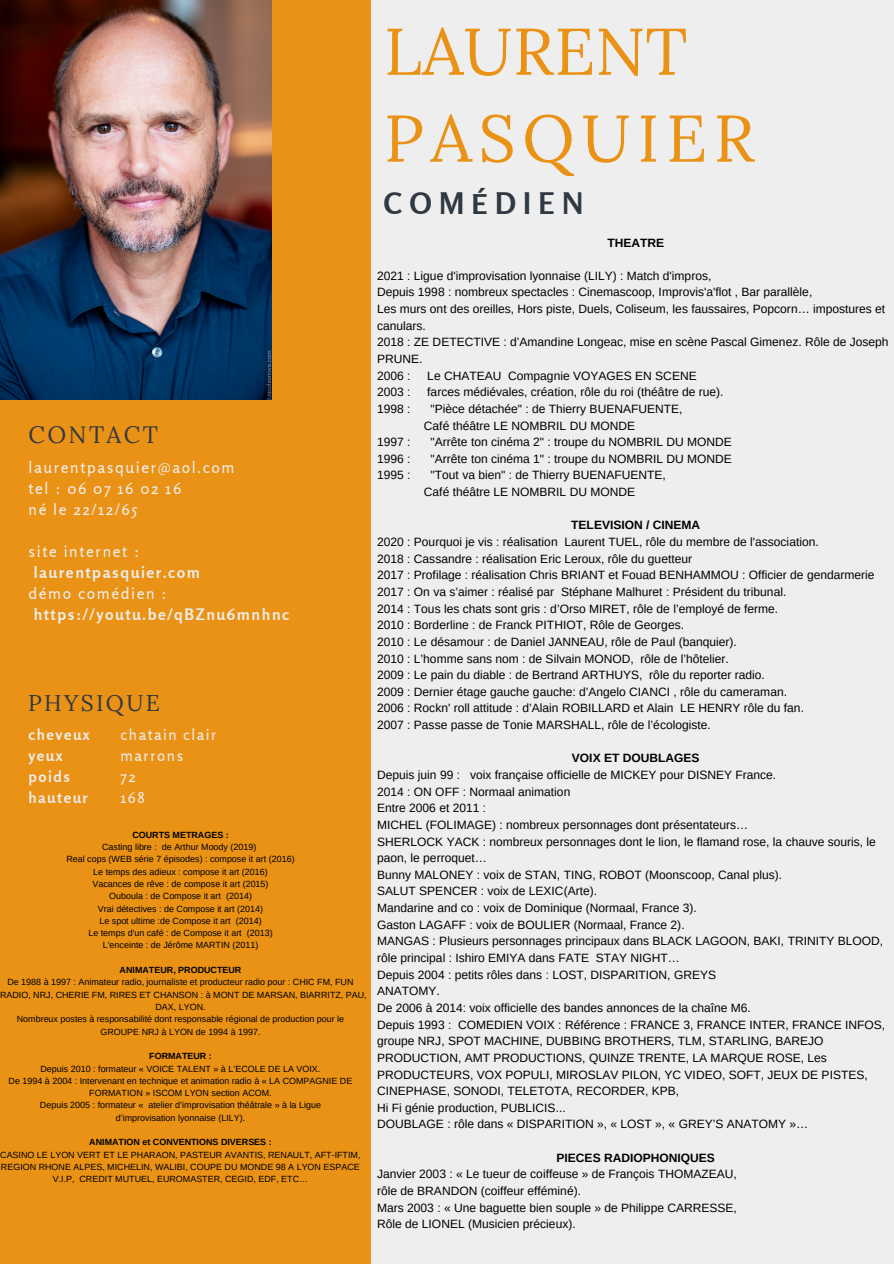
<style>
.page{position:relative;width:894px;height:1264px;background:#fff}
.page>*{position:absolute;margin:0;border:0;box-sizing:border-box;transform-origin:0 0}
.t1{font:65.85px "Lora";letter-spacing:.1em;color:#ea9215}
.t2{font:65.85px "Lora";color:#ea9215}
.t3{font:700 29.55px "Rosario";letter-spacing:.25em;color:#303841}
.t4{font:23.7px "Lora";letter-spacing:.1em;color:#303841}
.t5{font:22.65px "Lora";letter-spacing:.1em;color:#303841}
.t6{font:15.75px "Rosario";letter-spacing:.1em;color:#eee}
.t7{font:700 15.75px/21.1px "Rosario";letter-spacing:.1em;color:#eee}
.t8{font:15.15px "Rosario";letter-spacing:.1em;color:#eee}
.t9{font:700 15.15px "Rosario";letter-spacing:.1em;color:#eee}
.t10{font:12px/16.6px "Arimo";color:#000}
.t11{font:700 12px "Arimo";color:#000}
.t12{font:9px/12.3px "Arimo";color:#000;text-align:center}
.t13{font:700 9px "Arimo";color:#000}
.s1{font-weight:400}
</style>
<div class="page">
<div style="left:0;top:0;width:893px;height:1263px;background:#eee"></div>
<div style="left:0;top:0;width:370px;height:1263px;background:#ea9215"></div>
<img style="left:0;top:0;width:271px;height:399px">
<p class="t4" style="left:28px;top:419px;width:131px">CONTACT</p>
<p class="t6" style="left:28px;top:457px;width:207px">laurentpasquier@aol.com</p>
<p class="t6" style="left:28px;top:478px;width:154px">tel : 06 07 16 02 16</p>
<p class="t6" style="left:28px;top:499px;width:110px">né le 22/12/65</p>
<p class="t6" style="left:28px;top:541px;width:112px">site internet :</p>
<p class="t7" style="left:34px;top:562px;width:168px">laurentpasquier.com</p>
<p class="t7" style="left:34px;top:583px;width:257px;text-indent:-5px"><span class="s1">démo comédien : </span>https://youtu.be/qBZnu6mnhnc</p>
<p class="t5" style="left:28px;top:688px;width:133px">PHYSIQUE</p>
<p class="t9" style="left:28px;top:725px;width:63px">cheveux</p>
<p class="t9" style="left:28px;top:746px;width:36px">yeux</p>
<p class="t9" style="left:28px;top:767px;width:43px">poids</p>
<p class="t9" style="left:28px;top:787px;width:61px">hauteur</p>
<p class="t8" style="left:120px;top:725px;width:97px">chatain clair</p>
<p class="t8" style="left:120px;top:746px;width:64px">marrons</p>
<p class="t8" style="left:120px;top:767px;width:17px">72</p>
<p class="t8" style="left:120px;top:787px;width:26px">168</p>
<p class="t13" style="left:132px;top:829px;width:98px">COURTS METRAGES :</p>
<p class="t12" style="left:102px;top:840px;width:156px">Casting libre : de Arthur Moody (2019)</p>
<p class="t12" style="left:66px;top:853px;width:230px">Real cops (WEB série 7 épisodes) : compose it art (2016)</p>
<p class="t12" style="left:93px;top:865px;width:176px">Le temps des adieux : compose it art (2016)</p>
<p class="t12" style="left:92px;top:877px;width:177px">Vacances de rêve : de compose it art (2015)</p>
<p class="t12" style="left:109px;top:889px;width:144px">Ouboula : de Compose it art (2014)</p>
<p class="t12" style="left:98px;top:902px;width:166px">Vrai détectives : de Compose it art (2014)</p>
<p class="t12" style="left:99px;top:914px;width:164px">Le spot ultime :de Compose it art (2014)</p>
<p class="t12" style="left:88px;top:926px;width:186px">Le temps d'un café : de Compose it art (2013)</p>
<p class="t12" style="left:103px;top:939px;width:157px">L’enceinte : de Jérôme MARTIN (2011)</p>
<p class="t13" style="left:120px;top:964px;width:123px">ANIMATEUR, PRODUCTEUR</p>
<p class="t12" style="left:7px;top:976px;width:347px">De 1988 à 1997 : Animateur radio, journaliste et producteur radio pour : CHIC FM, FUN</p>
<p class="t12" style="left:0;top:988px;width:368px">RADIO, NRJ, CHERIE FM, RIRES ET CHANSON : à MONT DE MARSAN, BIARRITZ, PAU,</p>
<p class="t12" style="left:155px;top:1000px;width:52px">DAX, LYON.</p>
<p class="t12" style="left:17px;top:1013px;width:329px">Nombreux postes à responsabilité dont responsable régional de production pour le<br>GROUPE NRJ à LYON de 1994 à 1997.</p>
<p class="t13" style="left:149px;top:1051px;width:64px">FORMATEUR :</p>
<p class="t12" style="left:40px;top:1062px;width:281px">Depuis 2010 : formateur « VOICE TALENT » à L’ECOLE DE LA VOIX.</p>
<p class="t12" style="left:9px;top:1074px;width:345px">De 1994 à 2004 : Intervenant en technique et animation radio à « LA COMPAGNIE DE<br>FORMATION » ISCOM LYON section ACOM.</p>
<p class="t12" style="left:40px;top:1099px;width:282px">Depuis 2005 : formateur « atelier d’improvisation théâtrale » à la Ligue d’improvisation lyonnaise (LILY).</p>
<p class="t13" style="left:89px;top:1137px;width:184px">ANIMATION et CONVENTIONS DIVERSES :</p>
<p class="t12" style="left:0;top:1148px;width:362px">CASINO LE LYON VERT ET LE PHARAON, PASTEUR AVANTIS, RENAULT, AFT-IFTIM,<br>REGION RHONE ALPES, MICHELIN, WALIBI, COUPE DU MONDE 98 A LYON ESPACE<br>V.I.P, CREDIT MUTUEL, EUROMASTER, CEGID, EDF, ETC…</p>
<p class="t2" style="left:384px;top:9px;width:305px">LAURENT</p>
<p class="t1" style="left:384px;top:95px;width:372px">PASQUIER</p>
<p class="t3" style="left:384px;top:185px;width:201px">COMÉDIEN</p>
<p class="t11" style="left:607px;top:236px;width:58px">THEATRE</p>
<p class="t10" style="left:377px;top:267px;width:335px">2021 : Ligue d'improvisation lyonnaise (LILY) : Match d'impros,</p>
<p class="t10" style="left:377px;top:284px;width:436px">Depuis 1998 : nombreux spectacles : Cinemascoop, Improvis'a'flot , Bar parallèle,</p>
<p class="t10" style="left:377px;top:300px;width:509px">Les murs ont des oreilles, Hors piste, Duels, Coliseum, les faussaires, Popcorn… impostures et canulars.</p>
<p class="t10" style="left:377px;top:334px;width:513px">2018 : ZE DETECTIVE : d’Amandine Longeac, mise en scène Pascal Gimenez. Rôle de Joseph<br>PRUNE.</p>
<p class="t10" style="left:377px;top:367px;width:35px">2006 :</p>
<p class="t10" style="left:427px;top:367px;width:271px">Le CHATEAU Compagnie VOYAGES EN SCENE</p>
<p class="t10" style="left:377px;top:384px;width:35px">2003 :</p>
<p class="t10" style="left:427px;top:384px;width:297px">farces médiévales, création, rôle du roi (théâtre de rue).</p>
<p class="t10" style="left:377px;top:400px;width:35px">1998 :</p>
<p class="t10" style="left:430px;top:400px;width:253px">"Pièce détachée" : de Thierry BUENAFUENTE,</p>
<p class="t10" style="left:424px;top:417px;width:213px">Café théâtre LE NOMBRIL DU MONDE</p>
<p class="t10" style="left:377px;top:433px;width:35px">1997 :</p>
<p class="t10" style="left:430px;top:433px;width:303px">"Arrête ton cinéma 2" : troupe du NOMBRIL DU MONDE</p>
<p class="t10" style="left:377px;top:450px;width:35px">1996 :</p>
<p class="t10" style="left:430px;top:450px;width:303px">"Arrête ton cinéma 1" : troupe du NOMBRIL DU MONDE</p>
<p class="t10" style="left:377px;top:467px;width:35px">1995 :</p>
<p class="t10" style="left:430px;top:467px;width:236px">"Tout va bien" : de Thierry BUENAFUENTE,</p>
<p class="t10" style="left:424px;top:483px;width:213px">Café théâtre LE NOMBRIL DU MONDE</p>
<p class="t11" style="left:571px;top:518px;width:130px">TELEVISION / CINEMA</p>
<p class="t10" style="left:377px;top:533px;width:443px">2020 : Pourquoi je vis : réalisation Laurent TUEL, rôle du membre de l'association.</p>
<p class="t10" style="left:377px;top:550px;width:316px">2018 : Cassandre : réalisation Eric Leroux, rôle du guetteur</p>
<p class="t10" style="left:377px;top:567px;width:498px">2017 : Profilage : réalisation Chris BRIANT et Fouad BENHAMMOU : Officier de gendarmerie</p>
<p class="t10" style="left:377px;top:583px;width:410px">2017 : On va s’aimer : réalisé par Stéphane Malhuret : Président du tribunal.</p>
<p class="t10" style="left:377px;top:600px;width:402px">2014 : Tous les chats sont gris : d’Orso MIRET, rôle de l’employé de ferme.</p>
<p class="t10" style="left:377px;top:616px;width:308px">2010 : Borderline : de Franck PITHIOT, Rôle de Georges.</p>
<p class="t10" style="left:377px;top:633px;width:361px">2010 : Le désamour : de Daniel JANNEAU, rôle de Paul (banquier).</p>
<p class="t10" style="left:377px;top:650px;width:353px">2010 : L’homme sans nom : de Silvain MONOD, rôle de l’hôtelier.</p>
<p class="t10" style="left:377px;top:666px;width:389px">2009 : Le pain du diable : de Bertrand ARTHUYS, rôle du reporter radio.</p>
<p class="t10" style="left:377px;top:683px;width:411px">2009 : Dernier étage gauche gauche: d’Angelo CIANCI , rôle du cameraman.</p>
<p class="t10" style="left:377px;top:700px;width:428px">2006 : Rockn' roll attitude : d’Alain ROBILLARD et Alain LE HENRY rôle du fan.</p>
<p class="t10" style="left:377px;top:716px;width:335px">2007 : Passe passe de Tonie MARSHALL, rôle de l’écologiste.</p>
<p class="t11" style="left:571px;top:751px;width:129px">VOIX ET DOUBLAGES</p>
<p class="t10" style="left:377px;top:766px;width:400px">Depuis juin 99 : voix française officielle de MICKEY pour DISNEY France.</p>
<p class="t10" style="left:377px;top:783px;width:195px">2014 : ON OFF : Normaal animation</p>
<p class="t10" style="left:377px;top:799px;width:110px">Entre 2006 et 2011 :</p>
<p class="t10" style="left:377px;top:816px;width:372px">MICHEL (FOLIMAGE) : nombreux personnages dont présentateurs…</p>
<p class="t10" style="left:377px;top:833px;width:500px">SHERLOCK YACK : nombreux personnages dont le lion, le flamand rose, la chauve souris, le paon, le perroquet…</p>
<p class="t10" style="left:377px;top:866px;width:406px">Bunny MALONEY : voix de STAN, TING, ROBOT (Moonscoop, Canal plus).</p>
<p class="t10" style="left:377px;top:883px;width:221px">SALUT SPENCER : voix de LEXIC(Arte).</p>
<p class="t10" style="left:377px;top:899px;width:321px">Mandarine and co : voix de Dominique (Normaal, France 3).</p>
<p class="t10" style="left:377px;top:916px;width:309px">Gaston LAGAFF : voix de BOULIER (Normaal, France 2).</p>
<p class="t10" style="left:377px;top:932px;width:507px">MANGAS : Plusieurs personnages principaux dans BLACK LAGOON, BAKI, TRINITY BLOOD, rôle principal : Ishiro EMIYA dans FATE STAY NIGHT…</p>
<p class="t10" style="left:377px;top:966px;width:340px">Depuis 2004 : petits rôles dans : LOST, DISPARITION, GREYS<br>ANATOMY.</p>
<p class="t10" style="left:377px;top:999px;width:375px">De 2006 à 2014: voix officielle des bandes annonces de la chaîne M6.</p>
<p class="t10" style="left:377px;top:1016px;width:509px">Depuis 1993 : COMEDIEN VOIX : Référence : FRANCE 3, FRANCE INTER, FRANCE INFOS, groupe NRJ, SPOT MACHINE, DUBBING BROTHERS, TLM, STARLING, BAREJO PRODUCTION, AMT PRODUCTIONS, QUINZE TRENTE, LA MARQUE ROSE, Les PRODUCTEURS, VOX POPULI, MIROSLAV PILON, YC VIDEO, SOFT, JEUX DE PISTES, CINEPHASE, SONODI, TELETOTA, RECORDER, KPB,</p>
<p class="t10" style="left:377px;top:1099px;width:190px">Hi Fi génie production, PUBLICIS...</p>
<p class="t10" style="left:377px;top:1115px;width:432px">DOUBLAGE : rôle dans « DISPARITION », « LOST », « GREY’S ANATOMY »…</p>
<p class="t11" style="left:556px;top:1150px;width:160px">PIECES RADIOPHONIQUES</p>
<p class="t10" style="left:377px;top:1165px;width:361px">Janvier 2003 : « Le tueur de coiffeuse » de François THOMAZEAU,</p>
<p class="t10" style="left:377px;top:1182px;width:205px">rôle de BRANDON (coiffeur efféminé).</p>
<p class="t10" style="left:377px;top:1199px;width:361px">Mars 2003 : « Une baguette bien souple » de Philippe CARRESSE,</p>
<p class="t10" style="left:377px;top:1215px;width:200px">Rôle de LIONEL (Musicien précieux).</p>
</div>
